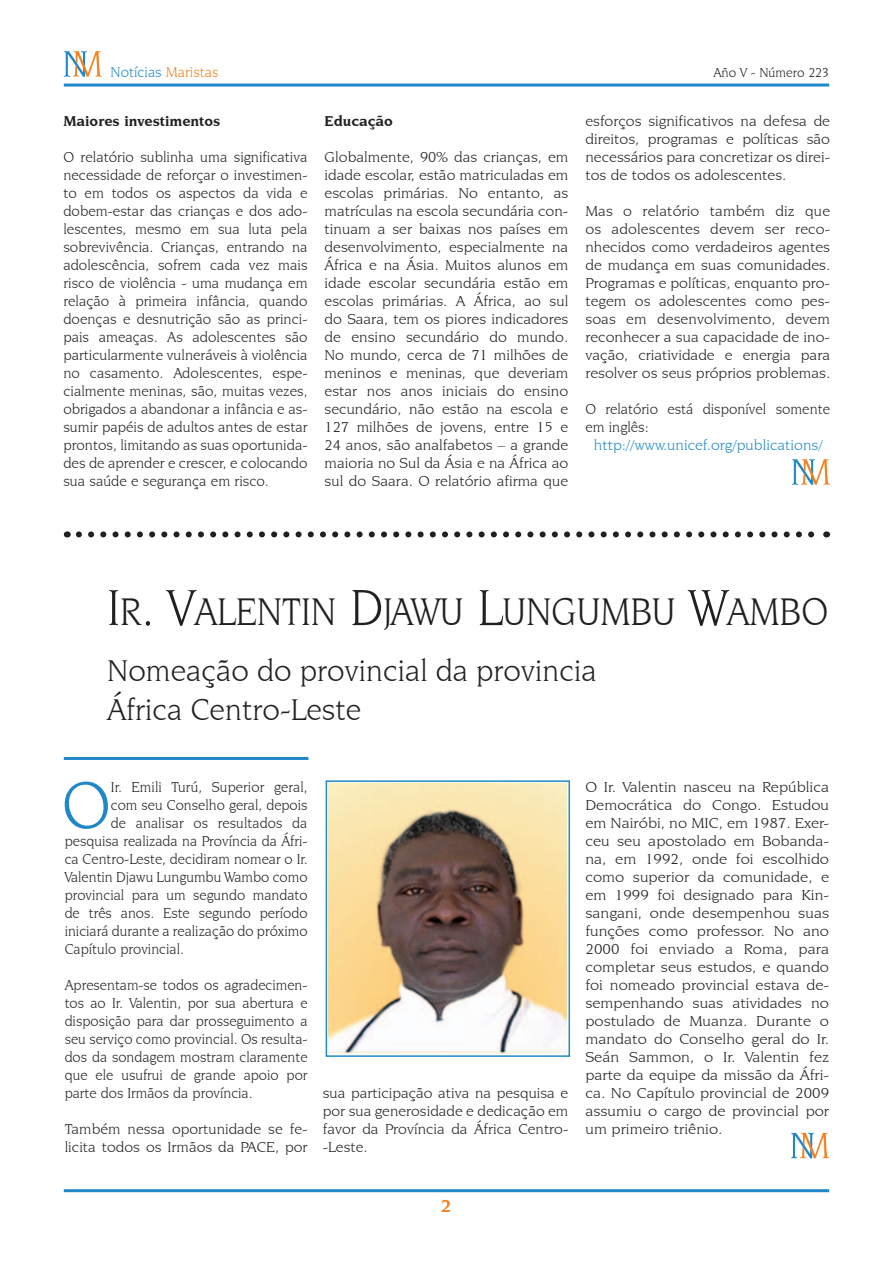
<style>
.page{position:relative;width:893px;height:1263px;background:#fff}
.page>*{position:absolute;margin:0;border:0;box-sizing:border-box;transform-origin:0 0}
.t1{font:70.2px "Novarese IT Cby BT";color:#2088c9}
.t2{font:40.5px "Novarese IT Cby BT";color:#231f20;scale:.93 1}
.t3{font:31.5px/39.8px "Novarese IT Cby BT";color:#231f20}
.t4{font:700 18px "Novarese IT Cby BT";color:#f58220}
.t5{font:15px/18px "Novarese IT Cby BT";color:#231f20;text-align:justify}
.t6{font:15px/18px "Novarese IT Cby BT";color:#231f20;text-align:justify;scale:1.06 1}
.t7{font:15px/18px "Novarese IT Cby BT";color:#231f20;text-align:justify;scale:1.1 1}
.t8{font:15px/18px "Novarese IT Cby BT";color:#231f20;scale:1.05 1}
.t9{font:15px "Novarese IT Cby BT";color:#2088c9;scale:1.06 1}
.t10{font:700 15px "Novarese IT Cby BT";color:#231f20}
.t11{font:15px "Novarese IT Cby BT";color:#2088c9}
.t12{font:13.5px "Novarese IT Cby BT";color:#231f20}
.s1{color:#f58220}
.s2{font-size:54px}
</style>
<div class="page">
<hr style="left:64px;top:84px;width:765px;height:3px;background:#2088c9">
<hr style="left:64px;top:1189px;width:765px;height:3px;background:#2088c9">
<svg style="left:64px;top:51px;width:38px;height:26px"></svg>
<hr style="left:64px;top:757px;width:244px;height:3px;background:#2088c9">
<svg style="left:79px;top:531px;width:736px;height:6px"></svg>
<svg style="left:791px;top:1133px;width:38px;height:25px"></svg>
<svg style="left:792px;top:459px;width:38px;height:26px"></svg>
<img style="left:329px;top:783px;width:238px;height:270px">
<div style="left:326px;top:780px;width:244px;height:277px;border:2px solid #2088c9"></div>
<p class="t11" style="left:111px;top:63px;width:110px">Notícias <span class="s1">Maristas</span></p>
<p class="t12" style="left:713px;top:64px;width:117px">Año V - Número 223</p>
<p class="t10" style="left:63px;top:112px;width:158px">Maiores investimentos</p>
<p class="t5" style="left:63px;top:148px;width:246px">O relatório sublinha uma significativa necessidade de reforçar o investimen&shy;to em todos os aspectos da vida e dobem-estar das crianças e dos ado&shy;lescentes, mesmo em sua luta pela sobrevivência. Crianças, entrando na adolescência, sofrem cada vez mais risco de violência - uma mudança em relação à primeira infância, quando doenças e desnutrição são as princi&shy;pais ameaças. As adolescentes são particularmente vulneráveis à violência no casamento. Adolescentes, espe&shy;cialmente meninas, são, muitas vezes, obrigados a abandonar a infância e as&shy;sumir papéis de adultos antes de estar prontos, limitando as suas oportunida&shy;des de aprender e crescer, e colocando sua saúde e segurança em risco.</p>
<p class="t10" style="left:325px;top:112px;width:70px">Educação</p>
<p class="t6" style="left:325px;top:148px;width:232px">Globalmente, 90% das crianças, em idade escolar, estão matriculadas em escolas primárias. No entanto, as matrículas na escola secundária con&shy;tinuam a ser baixas nos países em desenvolvimento, especialmente na África e na Ásia. Muitos alunos em idade escolar secundária estão em escolas primárias. A África, ao sul do Saara, tem os piores indicadores de ensino secundário do mundo.<br>No mundo, cerca de 71 milhões de meninos e meninas, que deveriam estar nos anos iniciais do ensino secundário, não estão na escola e 127 milhões de jovens, entre 15 e 24 anos, são analfabetos – a grande maioria no Sul da Ásia e na África ao sul do Saara. O relatório afirma que</p>
<p class="t6" style="left:585px;top:112px;width:232px">esforços significativos na defesa de direitos, programas e políticas são necessários para concretizar os direi&shy;tos de todos os adolescentes.</p>
<p class="t6" style="left:585px;top:202px;width:232px">Mas o relatório também diz que os adolescentes devem ser reco&shy;nhecidos como verdadeiros agentes de mudança em suas comunidades.<br>Programas e políticas, enquanto pro&shy;tegem os adolescentes como pes&shy;soas em desenvolvimento, devem reconhecer a sua capacidade de ino&shy;vação, criatividade e energia para resolver os seus próprios problemas.</p>
<p class="t5" style="left:585px;top:400px;width:246px">O relatório está disponível somente em inglês:</p>
<p class="t9" style="left:594px;top:436px;width:217px">http://www.unicef.org/publications/</p>
<h2 class="t2" style="left:107px;top:588px;width:777px"><span class="s2">I</span>R<span class="s2">. V</span>ALENTIN <span class="s2">D</span>JAWU <span class="s2">L</span>UNGUMBU <span class="s2">W</span>AMBO</h2>
<h3 class="t3" style="left:107px;top:650px;width:491px">Nomeação do provincial da provincia<br>África Centro-Leste</h3>
<h1 class="t1" style="left:62px;top:763px;width:51px">O</h1>
<p class="t5" style="left:111px;top:778px;width:198px">Ir. Emili Turú, Superior geral,</p>
<p class="t5" style="left:111px;top:796px;width:198px">com seu Conselho geral, depois</p>
<p class="t5" style="left:111px;top:814px;width:198px">de analisar os resultados da</p>
<p class="t5" style="left:65px;top:832px;width:244px">pesquisa realizada na Província da Áfri-</p>
<p class="t5" style="left:65px;top:850px;width:244px">ca Centro-Leste, decidiram nomear o Ir.</p>
<p class="t5" style="left:65px;top:868px;width:244px">Valentin Djawu Lungumbu Wambo como</p>
<p class="t5" style="left:65px;top:886px;width:244px">provincial para um segundo mandato</p>
<p class="t5" style="left:65px;top:904px;width:244px">de três anos. Este segundo período</p>
<p class="t5" style="left:65px;top:922px;width:244px">iniciará durante a realização do próximo</p>
<p class="t5" style="left:65px;top:940px;width:121px">Capítulo provincial.</p>
<p class="t5" style="left:65px;top:976px;width:244px">Apresentam-se todos os agradecimen&shy;tos ao Ir. Valentin, por sua abertura e disposição para dar prosseguimento a seu serviço como provincial. Os resulta&shy;dos da sondagem mostram claramente que ele usufrui de grande apoio por parte dos Irmãos da província.</p>
<p class="t8" style="left:65px;top:1120px;width:233px">Também nessa oportunidade se fe&shy;licita todos os Irmãos da PACE, por</p>
<p class="t8" style="left:323px;top:1084px;width:235px;text-align:justify">sua participação ativa na pesquisa e por sua generosidade e dedicação em favor da Província da África Centro--Leste.</p>
<p class="t7" style="left:585px;top:778px;width:223px">O Ir. Valentin nasceu na República Democrática do Congo. Estudou em Nairóbi, no MIC, em 1987. Exer&shy;ceu seu apostolado em Bobanda&shy;na, em 1992, onde foi escolhido como superior da comunidade, e em 1999 foi designado para Kin&shy;sangani, onde desempenhou suas funções como professor. No ano 2000 foi enviado a Roma, para completar seus estudos, e quando foi nomeado provincial estava de&shy;sempenhando suas atividades no postulado de Muanza. Durante o mandato do Conselho geral do Ir.<br>Seán Sammon, o Ir. Valentin fez parte da equipe da missão da Áfri&shy;ca. No Capítulo provincial de 2009 assumiu o cargo de provincial por um primeiro triênio.</p>
<p class="t4" style="left:441px;top:1195px;width:12px">2</p>
</div>
